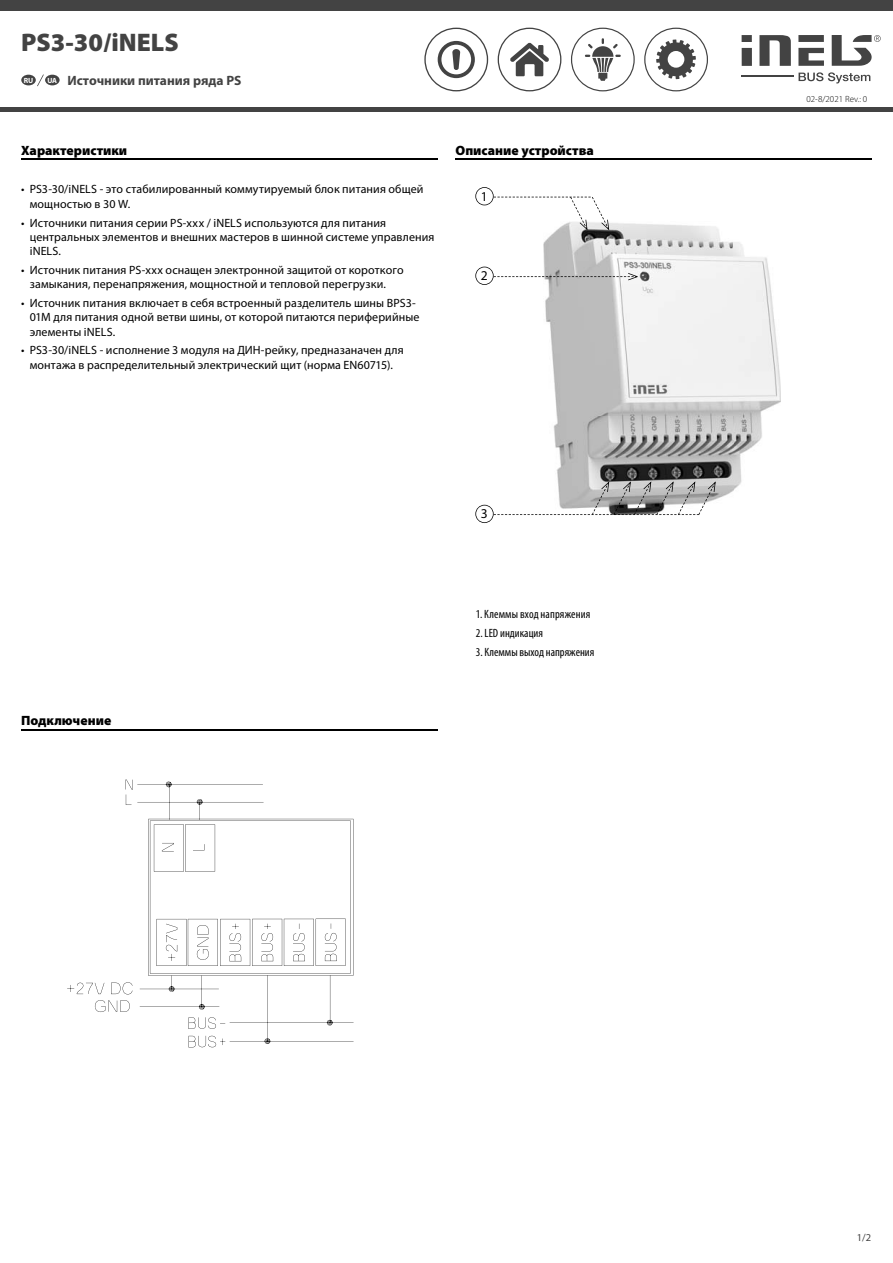
<style>
.page{position:relative;width:893px;height:1263px;background:#fff}
.page>*{position:absolute;margin:0;border:0;box-sizing:border-box;transform-origin:0 0}
.t1{font:900 25.5px "Myriad Pro";color:#434343}
.t2{font:900 13.5px "Myriad Pro";color:#000}
.t3{font:700 13.5px "Myriad Pro";color:#434343}
.t4{font:13.5px "Myriad Pro";color:#000}
.t5{font:12px/14.4px "Myriad Pro";letter-spacing:.01em;color:#000}
.t6{font:condensed 12px "Myriad Pro";color:#000}
.t7{font:10.5px "Myriad Pro";color:#434343}
.t8{font:300 9px "Myriad Pro";color:#000}
.t9{font:700 7.5px "Myriad Pro";color:#fff}
</style>
<div class="page">
<img style="left:543px;top:223px;width:238px;height:276px">
<div style="left:0;top:0;width:893px;height:11px;background:#434343"></div>
<hr style="left:0;top:108px;width:893px;height:4px;background:#434343">
<div style="left:21px;top:75px;width:15px;height:10px;background:#434343;border-radius:50%"></div>
<div style="left:742px;top:48px;width:10px;height:18px;background:#434343"></div>
<svg style="left:759px;top:35px;width:32px;height:31px"></svg>
<svg style="left:798px;top:48px;width:26px;height:18px"></svg>
<div style="left:798px;top:35px;width:26px;height:7px;background:#434343"></div>
<div style="left:742px;top:35px;width:10px;height:7px;background:#434343"></div>
<svg style="left:832px;top:35px;width:49px;height:31px"></svg>
<hr style="left:742px;top:76px;width:52px;height:1px;background:#434343">
<svg style="left:799px;top:72px;width:71px;height:11px"></svg>
<svg style="left:644px;top:28px;width:64px;height:63px"></svg>
<svg style="left:571px;top:28px;width:64px;height:63px"></svg>
<svg style="left:498px;top:28px;width:63px;height:63px"></svg>
<svg style="left:424px;top:28px;width:64px;height:63px"></svg>
<hr style="left:455px;top:159px;width:417px;height:1px;background:#000">
<hr style="left:21px;top:158px;width:416px;height:1px;background:#000">
<hr style="left:21px;top:730px;width:416px;height:1px;background:#000">
<svg style="left:475px;top:187px;width:134px;height:43px"></svg>
<svg style="left:475px;top:267px;width:162px;height:18px"></svg>
<svg style="left:475px;top:481px;width:241px;height:42px"></svg>
<svg style="left:67px;top:779px;width:287px;height:269px"></svg>
<div style="left:45px;top:75px;width:15px;height:10px;background:#434343;border-radius:50%"></div>
<svg style="left:37px;top:74px;width:7px;height:12px"></svg>
<h1 class="t1" style="left:21px;top:27px;width:159px">PS3-30/iNELS</h1>
<p class="t9" style="left:24px;top:76px;width:11px">RU</p>
<p class="t3" style="left:48px;top:73px;width:195px"><sup>UA</sup> Источники питания ряда PS</p>
<p class="t2" style="left:21px;top:142px;width:108px">Характеристики</p>
<p class="t2" style="left:455px;top:142px;width:140px">Описание устройства</p>
<p class="t5" style="left:30px;top:183px;width:395px;text-indent:-9px">• PS3-30/iNELS - это стабилированный коммутируемый блок питания общей мощностью в 30 W.</p>
<p class="t5" style="left:30px;top:216px;width:406px;text-indent:-9px">• Источники питания серии PS-xxx / iNELS используются для питания центральных элементов и внешних мастеров в шинной системе управления iNELS.</p>
<p class="t5" style="left:30px;top:264px;width:375px;text-indent:-9px">• Источник питания PS-xxx оснащен электронной защитой от короткого замыкания, перенапряжения, мощностной и тепловой перегрузки.</p>
<p class="t5" style="left:30px;top:297px;width:391px;text-indent:-9px">• Источник питания включает в себя встроенный разделитель шины BPS3-<br>01M для питания одной ветви шины, от которой питаются периферийные элементы iNELS.</p>
<p class="t5" style="left:21px;top:344px;width:384px;text-align:center">• PS3-30/iNELS - исполнение 3 модуля на ДИН-рейку, предназаначен для монтажа в распределительный электрический щит (норма EN60715).</p>
<p class="t4" style="left:481px;top:191px;width:8px">1</p>
<p class="t4" style="left:481px;top:271px;width:8px">2</p>
<p class="t2" style="left:21px;top:712px;width:92px">Подключение</p>
<p class="t4" style="left:481px;top:509px;width:8px">3</p>
<p class="t6" style="left:476px;top:607px;width:116px">1. Клеммы вход напряжения</p>
<p class="t6" style="left:476px;top:626px;width:69px">2. LED индикация</p>
<p class="t6" style="left:476px;top:644px;width:120px">3. Клеммы выход напряжения</p>
<p class="t8" style="left:806px;top:93px;width:62px">02-8/2021 Rev.: 0</p>
<p class="t7" style="left:857px;top:1233px;width:16px">1/2</p>
</div>
